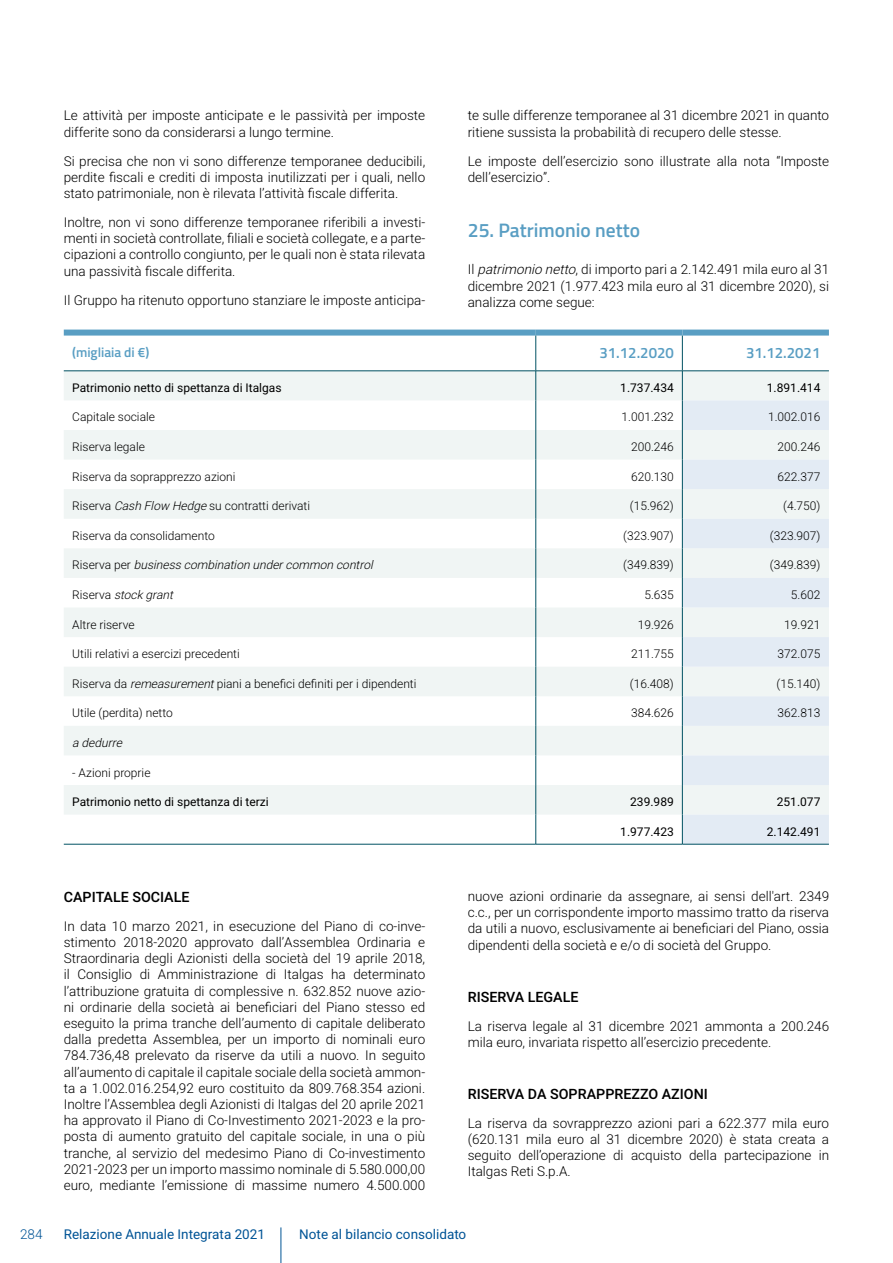
<style>
.page{position:relative;width:893px;height:1263px;background:#fff}
.page>*{position:absolute;margin:0;border:0;box-sizing:border-box;transform-origin:0 0}
.t1{font:600 19.5px "Titillium Web";color:#599ec3}
.t2{font:600 15px "Titillium Web";color:#599ec3}
.t3{font:500 14.25px "Heebo";color:#000}
.t4{font:300 13.5px/16.2px "Heebo";color:#000;text-align:justify}
.t5{font:13.5px "Heebo";color:#005496}
.t6{font:600 13.5px "Titillium Web";color:#599ec3}
.t7{font:300 13.5px "Heebo";color:#005496}
.t8{font:300 12px "Heebo";color:#000}
.t9{font:12px "Heebo";color:#000}
.t10{font:italic 300 12px "Heebo";color:#000}
.s1{font-style:italic}
.s2{font-style:normal}
</style>
<div class="page">
<hr style="left:281px;top:1227px;width:1px;height:36px;background:#005496">
<svg style="left:64px;top:400px;width:618px;height:415px;fill:#f6f9f8"></svg>
<svg style="left:683px;top:400px;width:146px;height:444px;fill:#e3ebf4"></svg>
<div style="left:536px;top:330px;width:146px;height:6px;background:#599ec3"></div>
<div style="left:682px;top:330px;width:147px;height:6px;background:#599ec3"></div>
<div style="left:64px;top:330px;width:472px;height:6px;background:#599ec3"></div>
<hr style="left:64px;top:844px;width:472px;height:1px;background:#005162">
<hr style="left:536px;top:844px;width:146px;height:1px;background:#005162">
<hr style="left:682px;top:844px;width:147px;height:1px;background:#005162">
<hr style="left:535px;top:400px;width:1px;height:30px;background:#005162">
<hr style="left:535px;top:430px;width:1px;height:30px;background:#005162">
<svg style="left:535px;top:460px;width:1px;height:29px"></svg>
<hr style="left:535px;top:489px;width:1px;height:30px;background:#005162">
<svg style="left:535px;top:519px;width:1px;height:29px"></svg>
<hr style="left:535px;top:548px;width:1px;height:30px;background:#005162">
<svg style="left:535px;top:578px;width:1px;height:29px"></svg>
<hr style="left:535px;top:607px;width:1px;height:30px;background:#005162">
<hr style="left:535px;top:637px;width:1px;height:30px;background:#005162">
<svg style="left:535px;top:667px;width:1px;height:29px"></svg>
<hr style="left:535px;top:696px;width:1px;height:30px;background:#005162">
<svg style="left:535px;top:726px;width:1px;height:29px"></svg>
<hr style="left:535px;top:755px;width:1px;height:30px;background:#005162">
<hr style="left:535px;top:785px;width:1px;height:30px;background:#005162">
<svg style="left:535px;top:815px;width:1px;height:29px"></svg>
<svg style="left:64px;top:333px;width:765px;height:67px"></svg>
<hr style="left:682px;top:400px;width:1px;height:30px;background:#005162">
<hr style="left:682px;top:430px;width:1px;height:30px;background:#005162">
<svg style="left:682px;top:460px;width:1px;height:29px"></svg>
<hr style="left:682px;top:489px;width:1px;height:30px;background:#005162">
<svg style="left:682px;top:519px;width:1px;height:29px"></svg>
<hr style="left:682px;top:548px;width:1px;height:30px;background:#005162">
<svg style="left:682px;top:578px;width:1px;height:29px"></svg>
<hr style="left:682px;top:607px;width:1px;height:30px;background:#005162">
<hr style="left:682px;top:637px;width:1px;height:30px;background:#005162">
<svg style="left:682px;top:667px;width:1px;height:29px"></svg>
<hr style="left:682px;top:696px;width:1px;height:30px;background:#005162">
<svg style="left:682px;top:726px;width:1px;height:29px"></svg>
<hr style="left:682px;top:755px;width:1px;height:30px;background:#005162">
<hr style="left:682px;top:785px;width:1px;height:30px;background:#005162">
<svg style="left:682px;top:815px;width:1px;height:29px"></svg>
<p class="t4" style="left:64px;top:108px;width:363px">Le attività per imposte anticipate e le passività per imposte differite sono da considerarsi a lungo termine.</p>
<p class="t4" style="left:64px;top:153px;width:363px">Si precisa che non vi sono differenze temporanee deducibili, perdite fiscali e crediti di imposta inutilizzati per i quali, nello stato patrimoniale, non è rilevata l’attività fiscale differita.</p>
<p class="t4" style="left:64px;top:214px;width:363px">Inoltre, non vi sono differenze temporanee riferibili a investi&shy;menti in società controllate, filiali e società collegate, e a parte&shy;cipazioni a controllo congiunto, per le quali non è stata rilevata una passività fiscale differita.</p>
<p class="t4" style="left:64px;top:292px;width:363px">Il Gruppo ha ritenuto opportuno stanziare le imposte anticipa-</p>
<p class="t4" style="left:468px;top:108px;width:363px">te sulle differenze temporanee al 31 dicembre 2021 in quanto ritiene sussista la probabilità di recupero delle stesse.</p>
<p class="t4" style="left:468px;top:153px;width:363px">Le imposte dell’esercizio sono illustrate alla nota “Imposte dell’esercizio”.</p>
<h1 class="t1" style="left:468px;top:215px;width:174px">25. Patrimonio netto</h1>
<p class="t4" style="left:468px;top:261px;width:363px">Il <span class="s1">patrimonio netto</span>, di importo pari a 2.142.491 mila euro al 31 dicembre 2021 (1.977.423 mila euro al 31 dicembre 2020), si analizza come segue:</p>
<p class="t6" style="left:72px;top:342px;width:79px">(migliaia di €)</p>
<p class="t2" style="left:599px;top:342px;width:76px">31.12.2020</p>
<p class="t2" style="left:746px;top:342px;width:76px">31.12.2021</p>
<p class="t9" style="left:72px;top:379px;width:211px">Patrimonio netto di spettanza di Italgas</p>
<p class="t9" style="left:620px;top:379px;width:55px">1.737.434</p>
<p class="t9" style="left:767px;top:379px;width:55px">1.891.414</p>
<p class="t8" style="left:72px;top:409px;width:84px">Capitale sociale</p>
<p class="t8" style="left:621px;top:409px;width:54px">1.001.232</p>
<p class="t8" style="left:768px;top:409px;width:54px">1.002.016</p>
<p class="t8" style="left:72px;top:438px;width:74px">Riserva legale</p>
<p class="t8" style="left:631px;top:438px;width:44px">200.246</p>
<p class="t8" style="left:778px;top:438px;width:44px">200.246</p>
<p class="t8" style="left:72px;top:468px;width:165px">Riserva da soprapprezzo azioni</p>
<p class="t8" style="left:631px;top:468px;width:44px">620.130</p>
<p class="t8" style="left:778px;top:468px;width:44px">622.377</p>
<p class="t8" style="left:72px;top:498px;width:239px">Riserva <span class="s1">Cash Flow Hedge</span>su contratti derivati</p>
<p class="t8" style="left:630px;top:498px;width:45px">(15.962)</p>
<p class="t8" style="left:783px;top:498px;width:39px">(4.750)</p>
<p class="t8" style="left:72px;top:527px;width:144px">Riserva da consolidamento</p>
<p class="t8" style="left:623px;top:527px;width:52px">(323.907)</p>
<p class="t8" style="left:770px;top:527px;width:52px">(323.907)</p>
<p class="t10" style="left:72px;top:557px;width:305px"><span class="s2">R i s e r v a p e r</span> businesscombination undercommon control</p>
<p class="t8" style="left:623px;top:557px;width:52px">(349.839)</p>
<p class="t8" style="left:770px;top:557px;width:52px">(349.839)</p>
<p class="t10" style="left:72px;top:586px;width:106px"><span class="s2">R i s e rva</span> stockgrant</p>
<p class="t8" style="left:644px;top:586px;width:31px">5.635</p>
<p class="t8" style="left:791px;top:586px;width:31px">5.602</p>
<p class="t8" style="left:72px;top:616px;width:64px">Altre riserve</p>
<p class="t8" style="left:638px;top:616px;width:38px">19.926</p>
<p class="t8" style="left:784px;top:616px;width:38px">19.921</p>
<p class="t8" style="left:72px;top:646px;width:169px">Utili relativi a esercizi precedenti</p>
<p class="t8" style="left:631px;top:646px;width:44px">211.755</p>
<p class="t8" style="left:778px;top:646px;width:44px">372.075</p>
<p class="t8" style="left:72px;top:675px;width:346px">Riserva da <span class="s1">remeasurement</span>piani a benefici definiti per i dipendenti</p>
<p class="t8" style="left:630px;top:675px;width:45px">(16.408)</p>
<p class="t8" style="left:776px;top:675px;width:45px">(15.140)</p>
<p class="t8" style="left:72px;top:705px;width:102px">Utile (perdita) netto</p>
<p class="t8" style="left:631px;top:705px;width:44px">384.626</p>
<p class="t8" style="left:778px;top:705px;width:44px">362.813</p>
<p class="t10" style="left:72px;top:734px;width:55px">adedurre</p>
<p class="t8" style="left:72px;top:764px;width:80px">- Azioni proprie</p>
<p class="t9" style="left:72px;top:793px;width:198px">Patrimonio netto di spettanza di terzi</p>
<p class="t9" style="left:630px;top:793px;width:45px">239.989</p>
<p class="t9" style="left:777px;top:793px;width:45px">251.077</p>
<p class="t9" style="left:620px;top:823px;width:55px">1.977.423</p>
<p class="t9" style="left:767px;top:823px;width:55px">2.142.491</p>
<p class="t3" style="left:64px;top:887px;width:127px">CAPITALE SOCIALE</p>
<p class="t4" style="left:64px;top:918px;width:363px">In data 10 marzo 2021, in esecuzione del Piano di co-inve&shy;stimento 2018-2020 approvato dall’Assemblea Ordinaria e Straordinaria degli Azionisti della società del 19 aprile 2018, il Consiglio di Amministrazione di Italgas ha determinato l’attribuzione gratuita di complessive n. 632.852 nuove azio&shy;ni ordinarie della società ai beneficiari del Piano stesso ed eseguito la prima tranche dell’aumento di capitale deliberato dalla predetta Assemblea, per un importo di nominali euro 784.736,48 prelevato da riserve da utili a nuovo. In seguito all’aumento di capitale il capitale sociale della società ammon&shy;ta a 1.002.016.254,92 euro costituito da 809.768.354 azioni.<br>Inoltre l’Assemblea degli Azionisti di Italgas del 20 aprile 2021 ha approvato il Piano di Co-Investimento 2021-2023 e la pro&shy;posta di aumento gratuito del capitale sociale, in una o più tranche, al servizio del medesimo Piano di Co-investimento 2021-2023 per un importo massimo nominale di 5.580.000,00 euro, mediante l’emissione di massime numero 4.500.000</p>
<p class="t4" style="left:468px;top:888px;width:363px">nuove azioni ordinarie da assegnare, ai sensi dell'art. 2349 c.c., per un corrispondente importo massimo tratto da riserva da utili a nuovo, esclusivamente ai beneficiari del Piano, ossia dipendenti della società e e/o di società del Gruppo.</p>
<p class="t3" style="left:468px;top:987px;width:112px">RISERVA LEGALE</p>
<p class="t4" style="left:468px;top:1018px;width:363px">La riserva legale al 31 dicembre 2021 ammonta a 200.246 mila euro, invariata rispetto all’esercizio precedente.</p>
<p class="t3" style="left:468px;top:1084px;width:242px">RISERVA DA SOPRAPPREZZO AZIONI</p>
<p class="t4" style="left:468px;top:1115px;width:363px">La riserva da sovrapprezzo azioni pari a 622.377 mila euro (620.131 mila euro al 31 dicembre 2020) è stata creata a seguito dell’operazione di acquisto della partecipazione in Italgas Reti S.p.A.</p>
<p class="t7" style="left:20px;top:1225px;width:24px">284</p>
<p class="t5" style="left:64px;top:1225px;width:203px">Relazione Annuale Integrata 2021</p>
<p class="t5" style="left:299px;top:1225px;width:168px">Note al bilancio consolidato</p>
</div>
